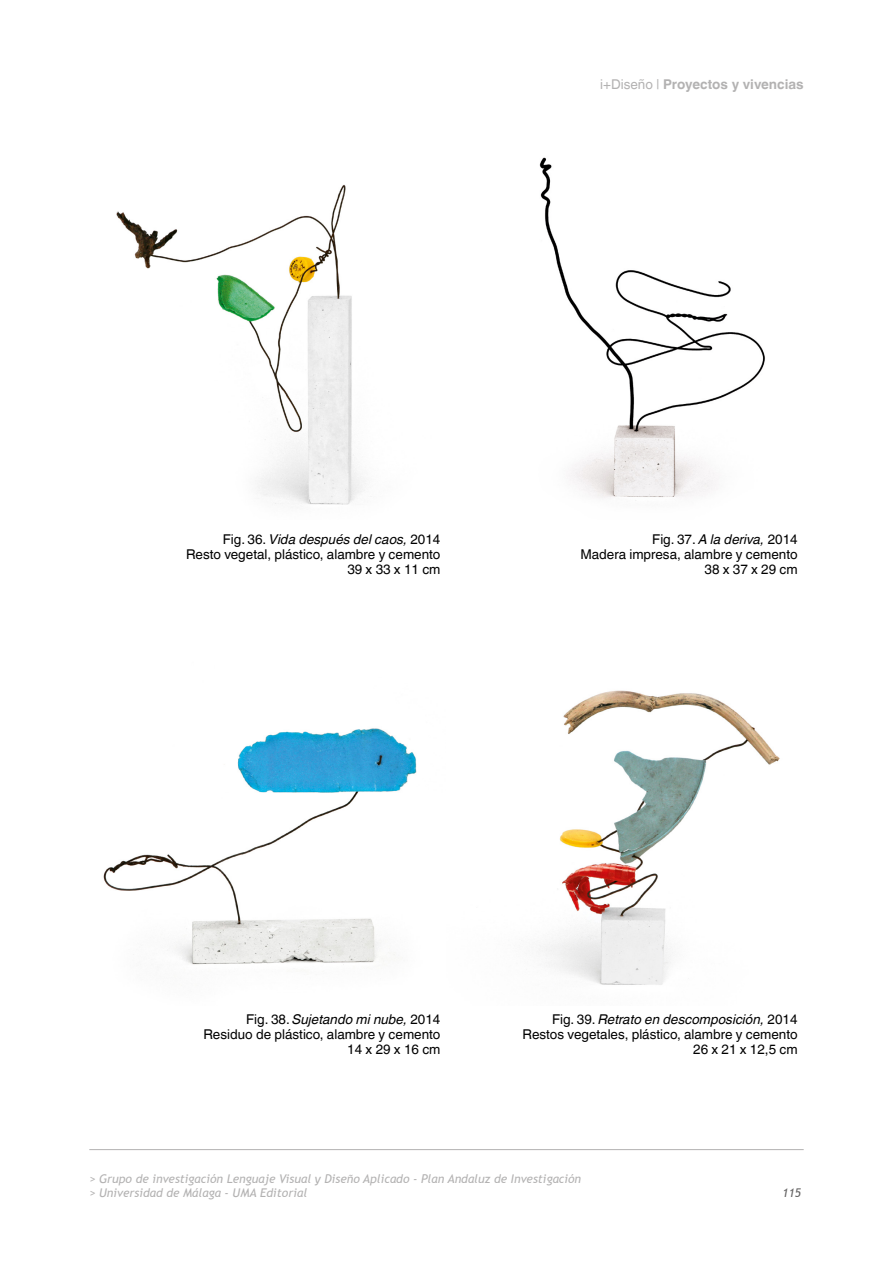
<style>
.page{position:relative;width:893px;height:1263px;background:#fff}
.page>*{position:absolute;margin:0;border:0;box-sizing:border-box;transform-origin:0 0}
.t1{font:13.5px/15px "Helvetica World";color:#000;text-align:right}
.t2{font:700 13.5px "Helvetica World";color:#b3b2b2}
.t3{font:italic 12px/14.4px "Trebuchet MS";color:#b3b2b2}
.t4{font:italic 12px "Trebuchet MS";color:#646363}
.s1{font-weight:400}
.s2{font-style:italic}
</style>
<div class="page">
<hr style="left:89px;top:1149px;width:715px;height:1px;background:#b3b2b2">
<img style="left:116px;top:157px;width:649px;height:348px">
<img style="left:103px;top:690px;width:677px;height:295px">
<p class="t2" style="left:600px;top:77px;width:205px"><span class="s1">i+Diseño |</span> Proyectos y vivencias</p>
<p class="t1" style="left:186px;top:531px;width:256px">Fig. 36. <span class="s2">Vida después del caos,</span> 2014<br>Resto vegetal, plástico, alambre y cemento<br>39 x 33 x 11 cm</p>
<p class="t1" style="left:580px;top:531px;width:219px">Fig. 37. <span class="s2">A la deriva,</span> 2014<br>Madera impresa, alambre y cemento<br>38 x 37 x 29 cm</p>
<p class="t1" style="left:203px;top:1012px;width:238px">Fig. 38. <span class="s2">Sujetando mi nube,</span> 2014<br>Residuo de plástico, alambre y cemento<br>14 x 29 x 16 cm</p>
<p class="t1" style="left:523px;top:1012px;width:277px">Fig. 39. <span class="s2">Retrato en descomposición,</span> 2014<br>Restos vegetales, plástico, alambre y cemento<br>26 x 21 x 12,5 cm</p>
<p class="t3" style="left:89px;top:1171px;width:493px">&gt; Grupo de investigación Lenguaje Visual y Diseño Aplicado - Plan Andaluz de Investigación &gt; Universidad de Málaga - UMA Editorial</p>
<p class="t4" style="left:782px;top:1186px;width:20px">115</p>
</div>
